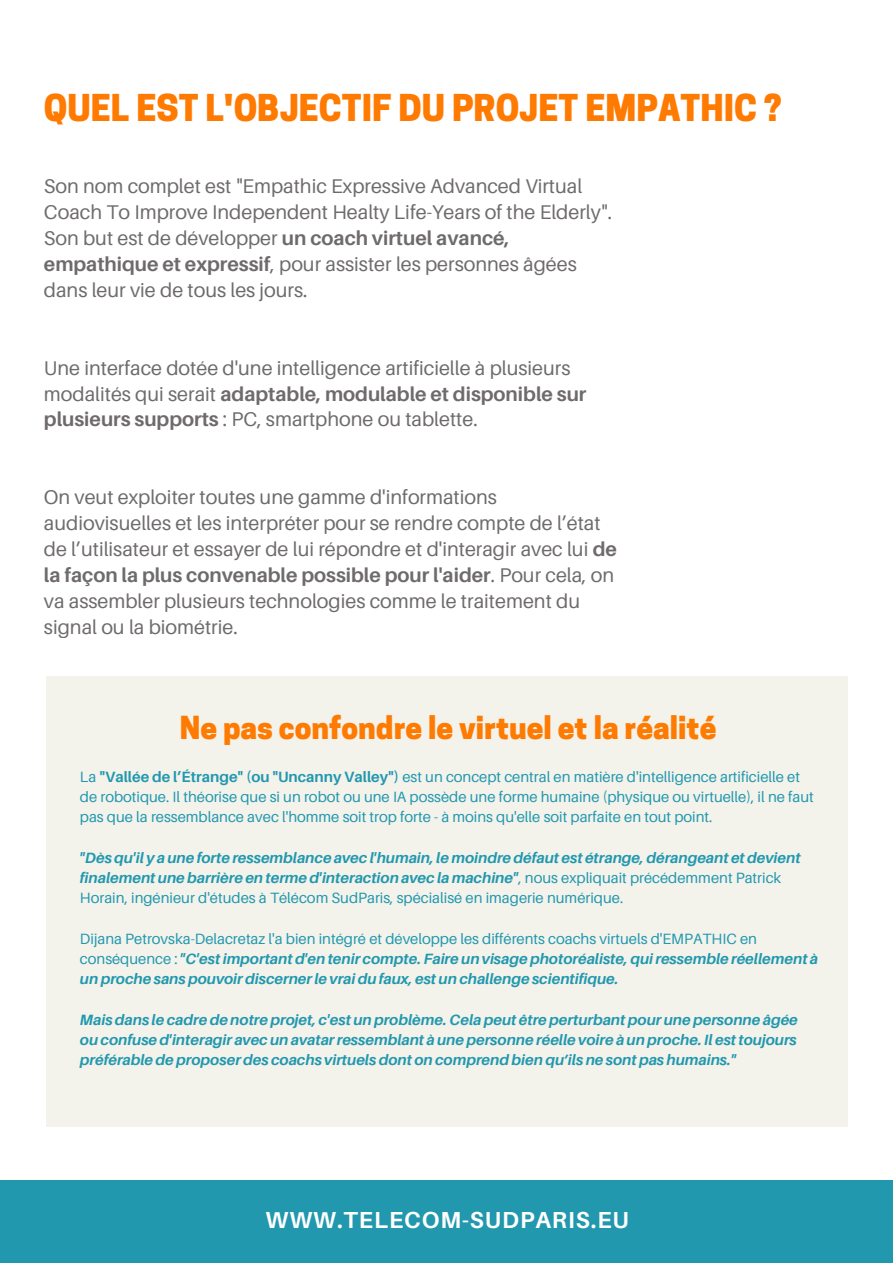
<style>
.page{position:relative;width:893px;height:1263px;background:#fff}
.page>*{position:absolute;margin:0;border:0;box-sizing:border-box;transform-origin:0 0}
.t1{font:800 34.8px "Cooper Hewitt";color:#ff7a00}
.t2{font:800 29.85px "Cooper Hewitt";color:#ff7a00}
.t3{font:700 23.25px "Aileron";letter-spacing:.04em;color:#fff}
.t4{font:19.8px/26px "Aileron";color:#191315}
.t5{font:italic 700 14.85px/20.2px "Aileron";color:#2198ae}
.t6{font:14.85px/20.2px "Aileron";color:#2198ae}
.s1{font-weight:700}
.s2{font-weight:400;font-style:normal}
</style>
<div class="page">
<div style="left:0;top:1180px;width:893px;height:83px;background:#2198ae"></div>
<div style="left:46px;top:677px;width:802px;height:450px;background:#f3f2eb"></div>
<h1 class="t1" style="left:44px;top:95px;width:739px">QUEL EST L'OBJECTIF DU PROJET EMPATHIC ?</h1>
<p class="t4" style="left:44px;top:173px;width:570px">Son nom complet est "Empathic Expressive Advanced Virtual Coach To Improve Independent Healty Life-Years of the Elderly".<br>Son but est de développer <span class="s1">un coach virtuel avancé, empathique et expressif</span>, pour assister les personnes âgées dans leur vie de tous les jours.</p>
<h3 class="t4" style="left:44px;top:354px;width:544px">Une interface dotée d'une intelligence artificielle à plusieurs modalités qui serait <span class="s1">adaptable, modulable et disponible sur plusieurs supports</span> : PC, smartphone ou tablette.</h3>
<p class="t4" style="left:44px;top:484px;width:574px">On veut exploiter toutes une gamme d'informations audiovisuelles et les interpréter pour se rendre compte de l’état de l’utilisateur et essayer de lui répondre et d'interagir avec lui <span class="s1">de la façon la plus convenable possible pour l'aider</span>. Pour cela, on va assembler plusieurs technologies comme le traitement du signal ou la biométrie.</p>
<h2 class="t2" style="left:180px;top:716px;width:538px">Ne pas confondre le virtuel et la réalité</h2>
<p class="t6" style="left:80px;top:766px;width:735px">La <span class="s1">"Vallée de l’Étrange" (ou "Uncanny Valley")</span> est un concept central en matière d'intelligence artificielle et de robotique. Il théorise que si un robot ou une IA possède une forme humaine (physique ou virtuelle), il ne faut pas que la ressemblance avec l'homme soit trop forte - à moins qu'elle soit parfaite en tout point.</p>
<p class="t5" style="left:80px;top:847px;width:722px">"Dès qu'il y a une forte ressemblance avec l'humain, le moindre défaut est étrange, dérangeant et devient finalement une barrière en terme d'interaction avec la machine"<span class="s2">, nous expliquait précédemment Patrick<br>Horain, ingénieur d'études à Télécom SudParis, spécialisé en imagerie numérique.</span></p>
<p class="t5" style="left:80px;top:928px;width:740px"><span class="s2">Dijana Petrovska-Delacretaz l'a bien intégré et développe les différents coachs virtuels d'EMPATHIC en conséquence :</span> "C'est important d'en tenir compte. Faire un visage photoréaliste, qui ressemble réellement à un proche sans pouvoir discerner le vrai du faux, est un challenge scientifique.</p>
<p class="t5" style="left:80px;top:1009px;width:719px;text-align:justify">Mais dans le cadre de notre projet, c'est un problème. Cela peut être perturbant pour une personne âgée ou confuse d'interagir avec un avatar ressemblant à une personne réelle voire à un proche. Il est toujours préférable de proposer des coachs virtuels dont on comprend bien qu’ils ne sont pas humains."</p>
<h3 class="t3" style="left:266px;top:1205px;width:365px">WWW.TELECOM-SUDPARIS.EU</h3>
</div>
